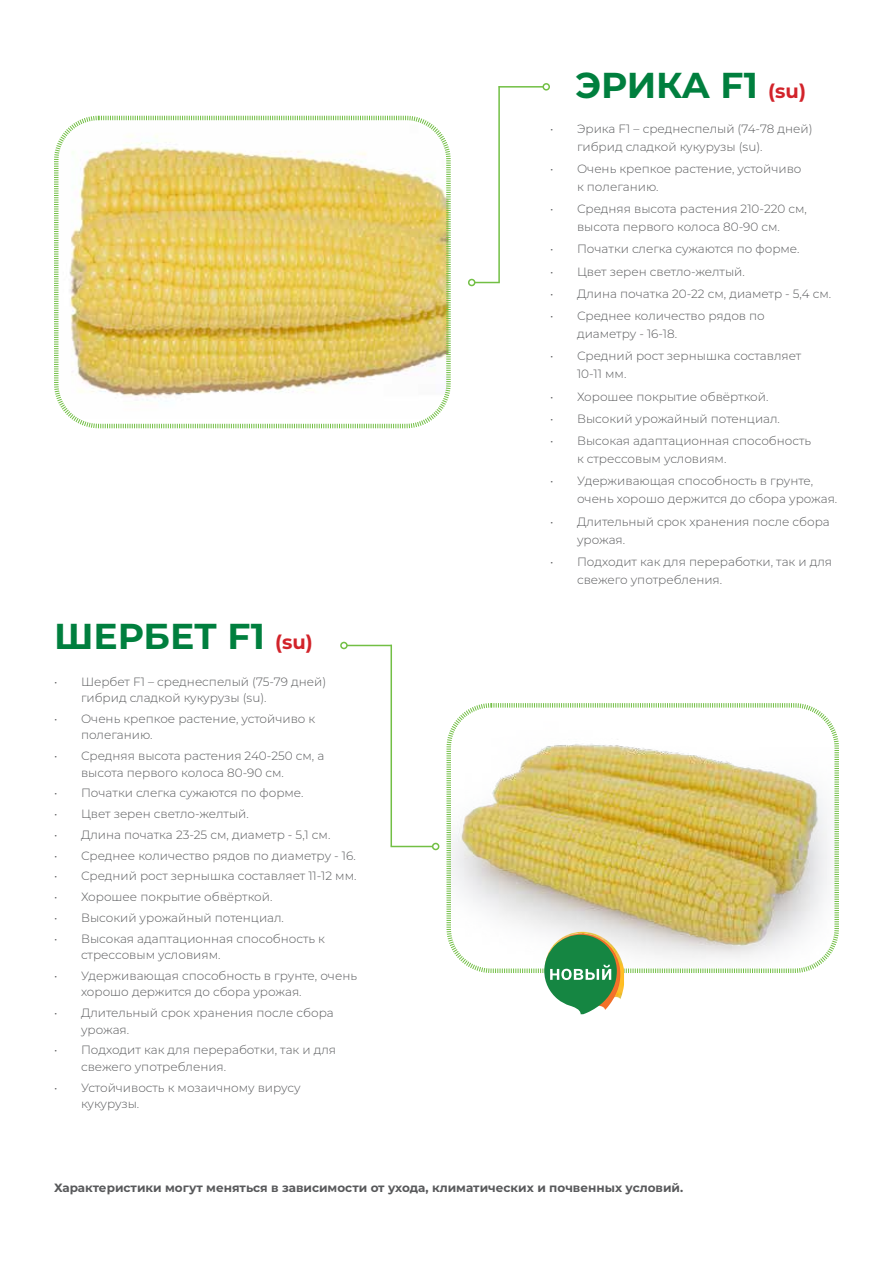
<style>
.page{position:relative;width:893px;height:1263px;background:#fff}
.page>*{position:absolute;margin:0;border:0;box-sizing:border-box;transform-origin:0 0}
.t1{font:700 36px "Montserrat";color:#007f3e}
.t2{font:300 12px/18px "Montserrat";color:#58595b}
.t3{font:700 12px "Montserrat";color:#58595b}
.s1{font-size:19.5px;color:#d2232a}
</style>
<div class="page">
<svg style="left:54px;top:115px;width:397px;height:314px"></svg>
<hr style="left:498px;top:86px;width:2px;height:196px;background:#72bf44">
<hr style="left:499px;top:86px;width:44px;height:2px;background:#72bf44">
<div style="left:542px;top:83px;width:8px;height:8px;border:2px solid #72bf44;border-radius:50%"></div>
<svg style="left:475px;top:282px;width:25px;height:1px"></svg>
<div style="left:468px;top:279px;width:7px;height:7px;border:2px solid #72bf44;border-radius:50%"></div>
<svg style="left:446px;top:703px;width:393px;height:271px"></svg>
<hr style="left:390px;top:645px;width:2px;height:201px;background:#72bf44">
<hr style="left:347px;top:645px;width:45px;height:1px;background:#72bf44">
<div style="left:340px;top:642px;width:8px;height:7px;border:2px solid #72bf44;border-radius:50%"></div>
<hr style="left:390px;top:846px;width:43px;height:1px;background:#72bf44">
<div style="left:432px;top:843px;width:7px;height:7px;border:2px solid #72bf44;border-radius:50%"></div>
<img style="left:545px;top:932px;width:79px;height:62px">
<img style="left:546px;top:933px;width:76px;height:66px">
<svg style="left:544px;top:935px;width:73px;height:79px"></svg>
<h1 class="t1" style="left:54px;top:610px;width:260px">ШЕРБЕТ F1 <span class="s1">(su)</span></h1>
<p class="t2" style="left:81px;top:673px;width:247px;line-height:16.5px;text-indent:-27px">• Шербет F1 – среднеспелый (75-79 дней) гибрид сладкой кукурузы (su).</p>
<p class="t2" style="left:81px;top:710px;width:236px;line-height:16.5px;text-indent:-27px">• Очень крепкое растение, устойчиво к полеганию.</p>
<p class="t2" style="left:81px;top:747px;width:245px;line-height:16.5px;text-indent:-27px">• Средняя высота растения 240-250 см, а высота первого колоса 80-90 см.</p>
<p class="t2" style="left:54px;top:784px;width:251px">• Початки слегка сужаются по форме.</p>
<p class="t2" style="left:54px;top:804px;width:196px">• Цвет зерен светло-желтый.</p>
<p class="t2" style="left:54px;top:825px;width:278px">• Длина початка 23-25 см, диаметр - 5,1 см.</p>
<p class="t2" style="left:54px;top:846px;width:303px">• Среднее количество рядов по диаметру - 16.</p>
<p class="t2" style="left:54px;top:867px;width:304px">• Средний рост зернышка составляет 11-12 мм.</p>
<p class="t2" style="left:54px;top:887px;width:220px">• Хорошее покрытие обвёрткой.</p>
<p class="t2" style="left:54px;top:908px;width:231px">• Высокий урожайный потенциал.</p>
<p class="t2" style="left:81px;top:930px;width:245px;line-height:16.5px;text-indent:-27px">• Высокая адаптационная способность к стрессовым условиям.</p>
<p class="t2" style="left:81px;top:967px;width:277px;line-height:16.5px;text-indent:-27px">• Удерживающая способность в грунте, очень хорошо держится до сбора урожая.</p>
<p class="t2" style="left:81px;top:1004px;width:254px;line-height:16.5px;text-indent:-27px">• Длительный срок хранения после сбора урожая.</p>
<p class="t2" style="left:81px;top:1041px;width:257px;line-height:16.5px;text-indent:-27px">• Подходит как для переработки, так и для свежего употребления.</p>
<p class="t2" style="left:81px;top:1079px;width:221px;line-height:16.5px;text-indent:-27px">• Устойчивость к мозаичному вирусу кукурузы.</p>
<h1 class="t1" style="left:575px;top:59px;width:232px">ЭРИКА F1 <span class="s1">(su)</span></h1>
<p class="t2" style="left:577px;top:119px;width:237px;text-indent:-27px">• Эрика F1 – среднеспелый (74-78 дней) гибрид сладкой кукурузы (su).</p>
<p class="t2" style="left:577px;top:159px;width:226px;text-indent:-27px">• Очень крепкое растение, устойчиво к полеганию.</p>
<p class="t2" style="left:550px;top:200px;width:258px;text-align:center">• Средняя высота растения 210-220 см, высота первого колоса 80-90 см.</p>
<p class="t2" style="left:550px;top:240px;width:251px">• Початки слегка сужаются по форме.</p>
<p class="t2" style="left:550px;top:262px;width:196px">• Цвет зерен светло-желтый.</p>
<p class="t2" style="left:550px;top:284px;width:283px">• Длина початка 20-22 см, диаметр - 5,4 см.</p>
<p class="t2" style="left:577px;top:306px;width:189px;text-indent:-27px">• Среднее количество рядов по диаметру - 16-18.</p>
<p class="t2" style="left:577px;top:347px;width:226px;text-indent:-27px">• Средний рост зернышка составляет<br>10-11 мм.</p>
<p class="t2" style="left:550px;top:387px;width:220px">• Хорошее покрытие обвёрткой.</p>
<p class="t2" style="left:550px;top:409px;width:231px">• Высокий урожайный потенциал.</p>
<p class="t2" style="left:577px;top:431px;width:236px;text-indent:-27px">• Высокая адаптационная способность к стрессовым условиям.</p>
<p class="t2" style="left:577px;top:472px;width:262px;text-indent:-27px">• Удерживающая способность в грунте, очень хорошо держится до сбора урожая.</p>
<p class="t2" style="left:577px;top:512px;width:254px;text-indent:-27px">• Длительный срок хранения после сбора урожая.</p>
<p class="t2" style="left:577px;top:552px;width:257px;text-indent:-27px">• Подходит как для переработки, так и для свежего употребления.</p>
<p class="t3" style="left:54px;top:1179px;width:631px">Характеристики могут меняться в зависимости от ухода, климатических и почвенных условий.</p>
</div>
